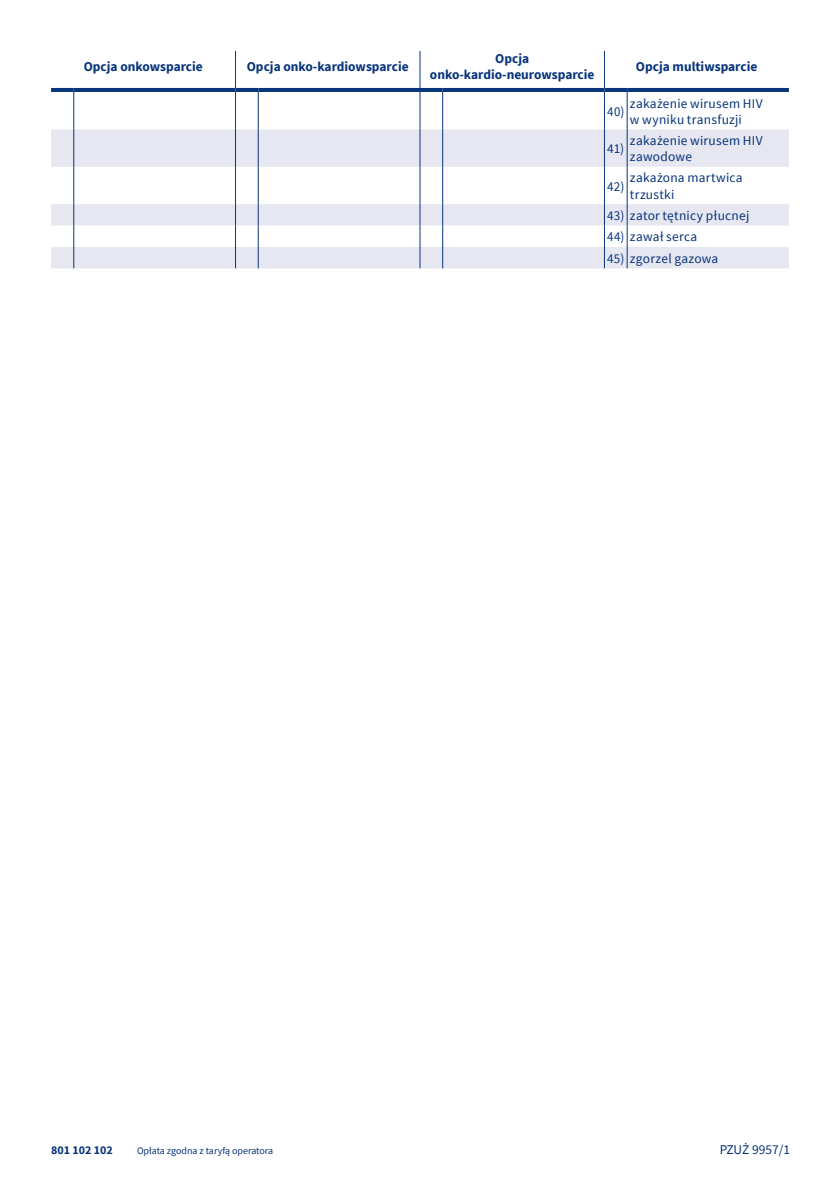
<style>
.page{position:relative;width:840px;height:1191px;background:#fff}
.page>*{position:absolute;margin:0;border:0;box-sizing:border-box;transform-origin:0 0}
.TEKST_TABELI{font:13.4px/16px "Source Sans Pro";letter-spacing:.015em;color:#08347b}
.GŁÓWKA_TABELI{font:700 13.4px "Source Sans Pro";color:#08347b}
.TEKST_TABELI-2{font:13.4px "Source Sans Pro";letter-spacing:.015em;color:#08347b;scale:.96 1}
.t1{font:700 12px "Source Sans Pro";color:#08347b}
.t2{font:10px "Source Sans Pro";color:#08347b}
</style>
<div class="page">
<svg style="left:51px;top:129px;width:737px;height:139px;fill:#e6e7f1"></svg>
<hr style="left:73px;top:92px;width:1px;height:37px;background:#08347b">
<hr style="left:235px;top:92px;width:1px;height:37px;background:#08347b">
<hr style="left:258px;top:92px;width:1px;height:37px;background:#08347b">
<hr style="left:419px;top:92px;width:1px;height:37px;background:#08347b">
<hr style="left:442px;top:92px;width:1px;height:37px;background:#08347b">
<hr style="left:603px;top:92px;width:1px;height:37px;background:#08347b">
<hr style="left:73px;top:129px;width:1px;height:38px;background:#08347b">
<hr style="left:235px;top:129px;width:1px;height:38px;background:#08347b">
<hr style="left:258px;top:129px;width:1px;height:38px;background:#08347b">
<hr style="left:419px;top:129px;width:1px;height:38px;background:#08347b">
<hr style="left:442px;top:129px;width:1px;height:38px;background:#08347b">
<hr style="left:603px;top:129px;width:1px;height:38px;background:#08347b">
<hr style="left:73px;top:167px;width:1px;height:37px;background:#08347b">
<hr style="left:235px;top:167px;width:1px;height:37px;background:#08347b">
<hr style="left:258px;top:167px;width:1px;height:37px;background:#08347b">
<hr style="left:419px;top:167px;width:1px;height:37px;background:#08347b">
<hr style="left:442px;top:167px;width:1px;height:37px;background:#08347b">
<hr style="left:603px;top:167px;width:1px;height:37px;background:#08347b">
<svg style="left:73px;top:204px;width:1px;height:64px"></svg>
<svg style="left:235px;top:204px;width:1px;height:64px"></svg>
<svg style="left:258px;top:204px;width:1px;height:64px"></svg>
<svg style="left:419px;top:204px;width:1px;height:64px"></svg>
<svg style="left:442px;top:204px;width:1px;height:64px"></svg>
<svg style="left:603px;top:204px;width:1px;height:64px"></svg>
<hr style="left:626px;top:92px;width:1px;height:37px;background:#08347b">
<hr style="left:626px;top:129px;width:1px;height:38px;background:#08347b">
<hr style="left:626px;top:167px;width:1px;height:37px;background:#08347b">
<svg style="left:626px;top:204px;width:1px;height:64px"></svg>
<hr style="left:51px;top:88px;width:23px;height:4px;background:#08347b">
<hr style="left:74px;top:88px;width:161px;height:4px;background:#08347b">
<hr style="left:235px;top:88px;width:23px;height:4px;background:#08347b">
<hr style="left:258px;top:88px;width:162px;height:4px;background:#08347b">
<hr style="left:420px;top:88px;width:22px;height:4px;background:#08347b">
<hr style="left:442px;top:88px;width:162px;height:4px;background:#08347b">
<hr style="left:604px;top:88px;width:22px;height:4px;background:#08347b">
<hr style="left:626px;top:88px;width:162px;height:4px;background:#08347b">
<hr style="left:235px;top:51px;width:1px;height:37px;background:#08347b">
<hr style="left:419px;top:51px;width:1px;height:37px;background:#08347b">
<hr style="left:603px;top:51px;width:1px;height:37px;background:#08347b">
<p class="GŁÓWKA_TABELI" style="left:84px;top:57px;width:120px">Opcja onkowsparcie</p>
<p class="GŁÓWKA_TABELI" style="left:247px;top:57px;width:163px">Opcja onko-kardiowsparcie</p>
<p class="GŁÓWKA_TABELI" style="left:495px;top:49px;width:35px">Opcja</p>
<p class="GŁÓWKA_TABELI" style="left:429px;top:65px;width:166px">onko-kardio-neurowsparcie</p>
<p class="GŁÓWKA_TABELI" style="left:635px;top:57px;width:123px">Opcja multiwsparcie</p>
<p class="TEKST_TABELI-2" style="left:607px;top:103px;width:19px">40)</p>
<p class="TEKST_TABELI" style="left:629px;top:95px;width:134px">zakażenie wirusem HIV w wyniku transfuzji</p>
<p class="TEKST_TABELI" style="left:607px;top:141px;width:19px">41)</p>
<p class="TEKST_TABELI" style="left:629px;top:133px;width:134px">zakażenie wirusem HIV zawodowe</p>
<p class="TEKST_TABELI" style="left:607px;top:178px;width:19px">42)</p>
<p class="TEKST_TABELI" style="left:629px;top:170px;width:114px">zakażona martwica trzustki</p>
<p class="TEKST_TABELI" style="left:607px;top:207px;width:143px">43) zator tętnicy płucnej</p>
<p class="TEKST_TABELI-2" style="left:607px;top:228px;width:95px">44) zawał serca</p>
<p class="TEKST_TABELI" style="left:607px;top:250px;width:113px">45) zgorzel gazowa</p>
<p class="t1" style="left:51px;top:1142px;width:63px">801 102 102</p>
<p class="t2" style="left:137px;top:1144px;width:138px">Opłata zgodna z taryfą operatora</p>
<p class="TEKST_TABELI" style="left:719px;top:1141px;width:72px">PZUŻ 9957/1</p>
</div>
